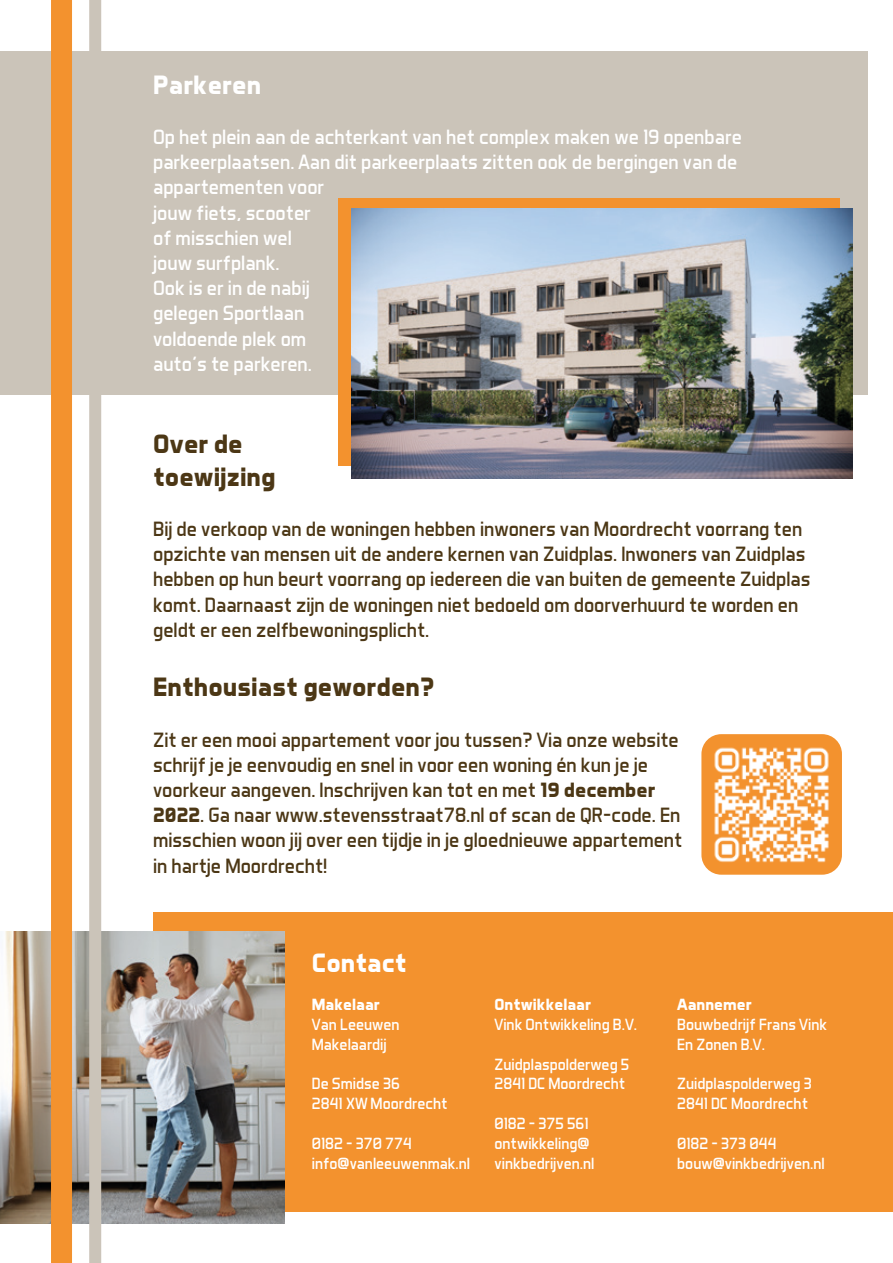
<style>
.page{position:relative;width:893px;height:1263px;background:#fff}
.page>*{position:absolute;margin:0;border:0;box-sizing:border-box;transform-origin:0 0}
.t1{font:700 27px/32.4px "Aero Matics";color:#4c3715}
.t2{font:700 27px "Aero Matics";color:#fff}
.t3{font:21px/25.2px "Aero Matics";color:#4c3715}
.t4{font:21px/25.2px "Aero Matics";color:#fff}
.t5{font:16.5px/19.8px "Aero Matics";color:#fff}
.t6{font:700 16.5px "Aero Matics";color:#fff}
.s1{font-weight:700}
</style>
<div class="page">
<div style="left:153px;top:912px;width:740px;height:300px;background:#f3922e"></div>
<img style="left:0;top:932px;width:285px;height:292px">
<div style="left:89px;top:0;width:12px;height:1263px;background:#cbc4b9"></div>
<div style="left:0;top:51px;width:867px;height:344px;background:#cbc4b9"></div>
<div style="left:51px;top:0;width:21px;height:1263px;background:#f3922e"></div>
<div style="left:338px;top:198px;width:501px;height:268px;background:#f3922e"></div>
<img style="left:351px;top:208px;width:502px;height:271px">
<div style="left:701px;top:734px;width:141px;height:141px;background:#f3922e;border-radius:20px"></div>
<img style="left:714px;top:747px;width:115px;height:116px">
<p class="t2" style="left:153px;top:68px;width:110px">Parkeren</p>
<p class="t4" style="left:153px;top:124px;width:590px">Op het plein aan de achterkant van het complex maken we 19 openbare parkeerplaatsen. Aan dit parkeerplaats zitten ook de bergingen van de appartementen voor<br>jouw fiets, scooter<br>of misschien wel<br>jouw surfplank.<br>Ook is er in de nabij<br>gelegen Sportlaan<br>voldoende plek om<br>auto’s te parkeren.</p>
<p class="t1" style="left:153px;top:427px;width:124px">Over de toewijzing</p>
<p class="t3" style="left:153px;top:516px;width:659px">Bij de verkoop van de woningen hebben inwoners van Moordrecht voorrang ten opzichte van mensen uit de andere kernen van Zuidplas. Inwoners van Zuidplas hebben op hun beurt voorrang op iedereen die van buiten de gemeente Zuidplas komt. Daarnaast zijn de woningen niet bedoeld om doorverhuurd te worden en geldt er een zelfbewoningsplicht.</p>
<p class="t1" style="left:153px;top:670px;width:283px">Enthousiast geworden?</p>
<p class="t3" style="left:153px;top:726px;width:531px">Zit er een mooi appartement voor jou tussen? Via onze website schrijf je je eenvoudig en snel in voor een woning én kun je je voorkeur aangeven. Inschrijven kan tot en met <span class="s1">19 december 2022</span>. Ga naar www.stevensstraat78.nl of scan de QR-code. En misschien woon jij over een tijdje in je gloednieuwe appartement in hartje Moordrecht!</p>
<p class="t2" style="left:312px;top:947px;width:96px">Contact</p>
<p class="t6" style="left:312px;top:995px;width:70px">Makelaar</p>
<p class="t5" style="left:312px;top:1014px;width:89px">Van Leeuwen<br>Makelaardij</p>
<p class="t5" style="left:312px;top:1074px;width:137px">De Smidse 36<br>2841 XW Moordrecht</p>
<p class="t5" style="left:312px;top:1133px;width:160px">0182 – 370 774 info@vanleeuwenmak.nl</p>
<p class="t6" style="left:495px;top:995px;width:98px">Ontwikkelaar</p>
<p class="t5" style="left:495px;top:1014px;width:144px">Vink Ontwikkeling B.V.</p>
<p class="t5" style="left:495px;top:1054px;width:136px">Zuidplaspolderweg 5<br>2841 DC Moordrecht</p>
<p class="t5" style="left:495px;top:1113px;width:101px">0182 – 375 561 ontwikkeling@ vinkbedrijven.nl</p>
<p class="t6" style="left:677px;top:995px;width:76px">Aannemer</p>
<p class="t5" style="left:677px;top:1014px;width:151px">Bouwbedrijf Frans Vink<br>En Zonen B.V.</p>
<p class="t5" style="left:677px;top:1074px;width:136px">Zuidplaspolderweg 3<br>2841 DC Moordrecht</p>
<p class="t5" style="left:677px;top:1133px;width:149px">0182 – 373 044 bouw@vinkbedrijven.nl</p>
</div>
